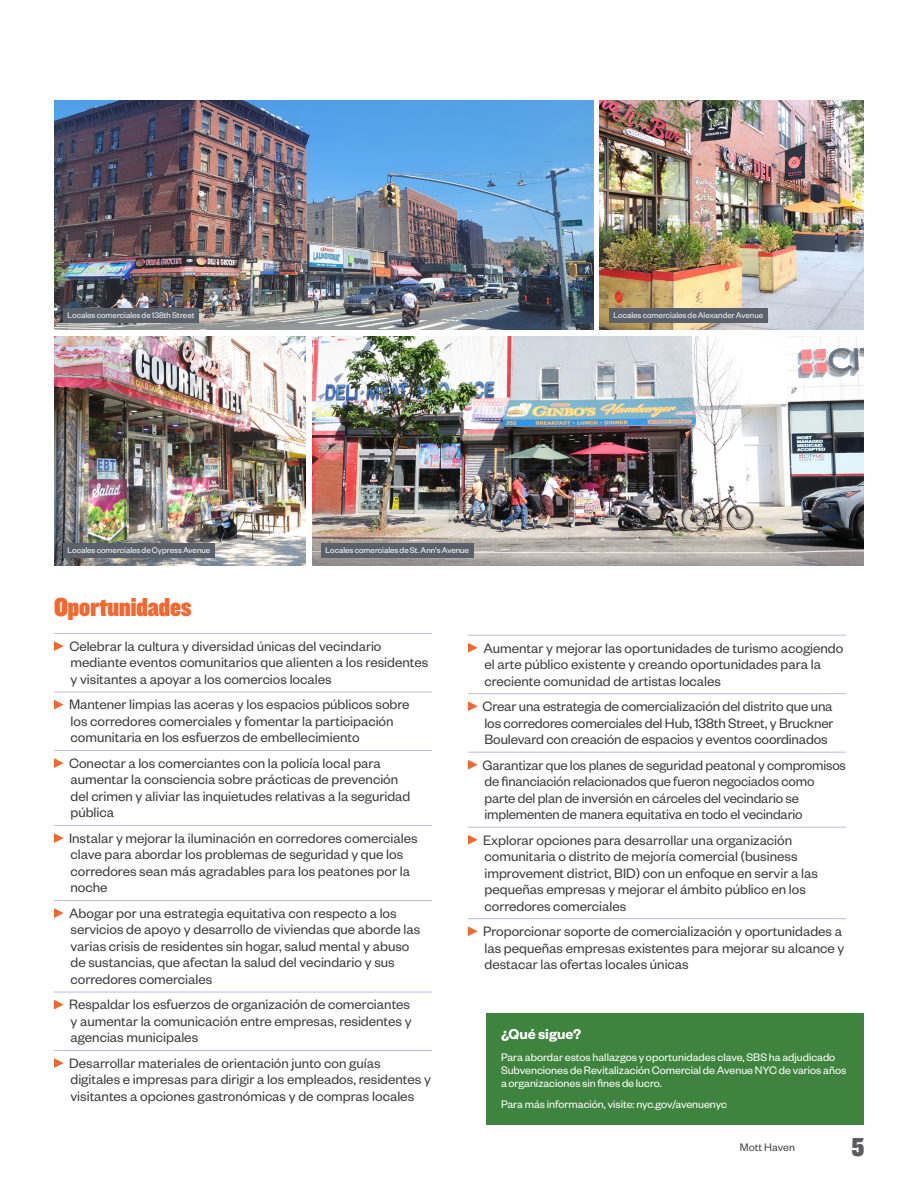
<style>
.page{position:relative;width:918px;height:1188px;background:#fff}
.page>*{position:absolute;margin:0;border:0;box-sizing:border-box;transform-origin:0 0}
.t1{font:27px "Knockout HTF90 Ultmt Welterwt";color:#f26830}
.t2{font:27px "Knockout HTF90 Ultmt Welterwt";color:#5b5b5e}
.t3{font:600 15.75px "Founders Grotesk";color:#fff}
.BList___10_5_Alterna{font:15px/16.5px "Founders Grotesk";color:#3e3e3f}
.t4{font:12px/12.8px "Founders Grotesk";color:#fff}
.t5{font:12px "Founders Grotesk";color:#464748}
.Photo_Caption_On_Pho{font:9px "Founders Grotesk";color:#fff}
.Photo_Caption_On_Pho-2{font:9px "Founders Grotesk";color:#f5f5f6}
</style>
<div class="page">
<hr style="left:54px;top:633px;width:378px;height:1px;background:#b7bdde">
<hr style="left:54px;top:692px;width:378px;height:1px;background:#b7bdde">
<hr style="left:54px;top:750px;width:378px;height:1px;background:#b7bdde">
<hr style="left:54px;top:825px;width:378px;height:1px;background:#b7bdde">
<hr style="left:54px;top:900px;width:378px;height:1px;background:#b7bdde">
<hr style="left:54px;top:992px;width:378px;height:1px;background:#b7bdde">
<hr style="left:54px;top:1050px;width:378px;height:1px;background:#b7bdde">
<svg style="left:54px;top:641px;width:10px;height:10px"></svg>
<svg style="left:54px;top:700px;width:10px;height:9px"></svg>
<svg style="left:54px;top:758px;width:10px;height:10px"></svg>
<svg style="left:54px;top:833px;width:10px;height:10px"></svg>
<svg style="left:54px;top:908px;width:10px;height:10px"></svg>
<svg style="left:54px;top:1000px;width:10px;height:9px"></svg>
<svg style="left:54px;top:1058px;width:10px;height:10px"></svg>
<hr style="left:468px;top:635px;width:378px;height:1px;background:#b7bdde">
<hr style="left:468px;top:693px;width:378px;height:1px;background:#b7bdde">
<hr style="left:468px;top:752px;width:378px;height:1px;background:#b7bdde">
<hr style="left:468px;top:827px;width:378px;height:1px;background:#b7bdde">
<hr style="left:468px;top:918px;width:378px;height:1px;background:#b7bdde">
<svg style="left:468px;top:643px;width:10px;height:10px"></svg>
<svg style="left:468px;top:701px;width:10px;height:10px"></svg>
<svg style="left:468px;top:760px;width:10px;height:10px"></svg>
<svg style="left:468px;top:835px;width:10px;height:10px"></svg>
<svg style="left:468px;top:926px;width:10px;height:10px"></svg>
<img style="left:54px;top:100px;width:540px;height:230px">
<img style="left:600px;top:100px;width:264px;height:230px">
<div style="left:63px;top:308px;width:136px;height:14px;background:#5b616b"></div>
<div style="left:609px;top:308px;width:159px;height:14px;background:#5b616b"></div>
<img style="left:312px;top:336px;width:552px;height:230px">
<img style="left:54px;top:336px;width:252px;height:230px">
<div style="left:63px;top:543px;width:152px;height:15px;background:#5b616b"></div>
<div style="left:321px;top:543px;width:153px;height:15px;background:#5b616b"></div>
<div style="left:486px;top:1013px;width:378px;height:111px;background:#3f843e"></div>
<p class="Photo_Caption_On_Pho-2" style="left:68px;top:310px;width:128px">Locales comerciales de 138th Street</p>
<p class="Photo_Caption_On_Pho-2" style="left:614px;top:310px;width:151px">Locales comerciales de Alexander Avenue</p>
<p class="Photo_Caption_On_Pho" style="left:68px;top:545px;width:144px">Locales comerciales de Cypress Avenue</p>
<p class="Photo_Caption_On_Pho" style="left:326px;top:545px;width:145px">Locales comerciales de St. Ann's Avenue</p>
<p class="t1" style="left:54px;top:593px;width:139px">Oportunidades</p>
<p class="BList___10_5_Alterna" style="left:69px;top:637px;width:360px">Celebrar la cultura y diversidad únicas del vecindario mediante eventos comunitarios que alienten a los residentes y visitantes a apoyar a los comercios locales</p>
<p class="BList___10_5_Alterna" style="left:69px;top:696px;width:342px">Mantener limpias las aceras y los espacios públicos sobre los corredores comerciales y fomentar la participación comunitaria en los esfuerzos de embellecimiento</p>
<p class="BList___10_5_Alterna" style="left:69px;top:754px;width:343px">Conectar a los comerciantes con la policía local para aumentar la consciencia sobre prácticas de prevención del crimen y aliviar las inquietudes relativas a la seguridad pública</p>
<p class="BList___10_5_Alterna" style="left:69px;top:829px;width:350px">Instalar y mejorar la iluminación en corredores comerciales clave para abordar los problemas de seguridad y que los corredores sean más agradables para los peatones por la noche</p>
<p class="BList___10_5_Alterna" style="left:69px;top:904px;width:353px">Abogar por una estrategia equitativa con respecto a los servicios de apoyo y desarrollo de viviendas que aborde las varias crisis de residentes sin hogar, salud mental y abuso de sustancias, que afectan la salud del vecindario y sus corredores comerciales</p>
<p class="BList___10_5_Alterna" style="left:69px;top:996px;width:344px;text-align:justify">Respaldar los esfuerzos de organización de comerciantes y aumentar la comunicación entre empresas, residentes y agencias municipales</p>
<p class="BList___10_5_Alterna" style="left:69px;top:1054px;width:363px">Desarrollar materiales de orientación junto con guías digitales e impresas para dirigir a los empleados, residentes y visitantes a opciones gastronómicas y de compras locales</p>
<p class="BList___10_5_Alterna" style="left:483px;top:639px;width:362px">Aumentar y mejorar las oportunidades de turismo acogiendo el arte público existente y creando oportunidades para la creciente comunidad de artistas locales</p>
<p class="BList___10_5_Alterna" style="left:483px;top:697px;width:352px;text-align:justify">Crear una estrategia de comercialización del distrito que una los corredores comerciales del Hub, 138th Street, y Bruckner Boulevard con creación de espacios y eventos coordinados</p>
<p class="BList___10_5_Alterna" style="left:483px;top:756px;width:365px">Garantizar que los planes de seguridad peatonal y compromisos de financiación relacionados que fueron negociados como parte del plan de inversión en cárceles del vecindario se implementen de manera equitativa en todo el vecindario</p>
<p class="BList___10_5_Alterna" style="left:483px;top:831px;width:336px">Explorar opciones para desarrollar una organización comunitaria o distrito de mejoría comercial (business improvement district, BID) con un enfoque en servir a las pequeñas empresas y mejorar el ámbito público en los corredores comerciales</p>
<p class="BList___10_5_Alterna" style="left:483px;top:922px;width:363px">Proporcionar soporte de comercialización y oportunidades a las pequeñas empresas existentes para mejorar su alcance y destacar las ofertas locales únicas</p>
<p class="t3" style="left:501px;top:1024px;width:82px">¿Qué sigue?</p>
<p class="t4" style="left:501px;top:1050px;width:347px">Para abordar estos hallazgos y oportunidades clave, SBS ha adjudicado<br>Subvenciones de Revitalización Comercial de Avenue NYC de varios años a organizaciones sin fines de lucro.</p>
<p class="t4" style="left:501px;top:1098px;width:228px">Para más información, visite: nyc.gov/avenuenyc</p>
<p class="t5" style="left:740px;top:1140px;width:57px">Mott Haven</p>
<h1 class="t2" style="left:852px;top:1133px;width:14px">5</h1>
</div>
